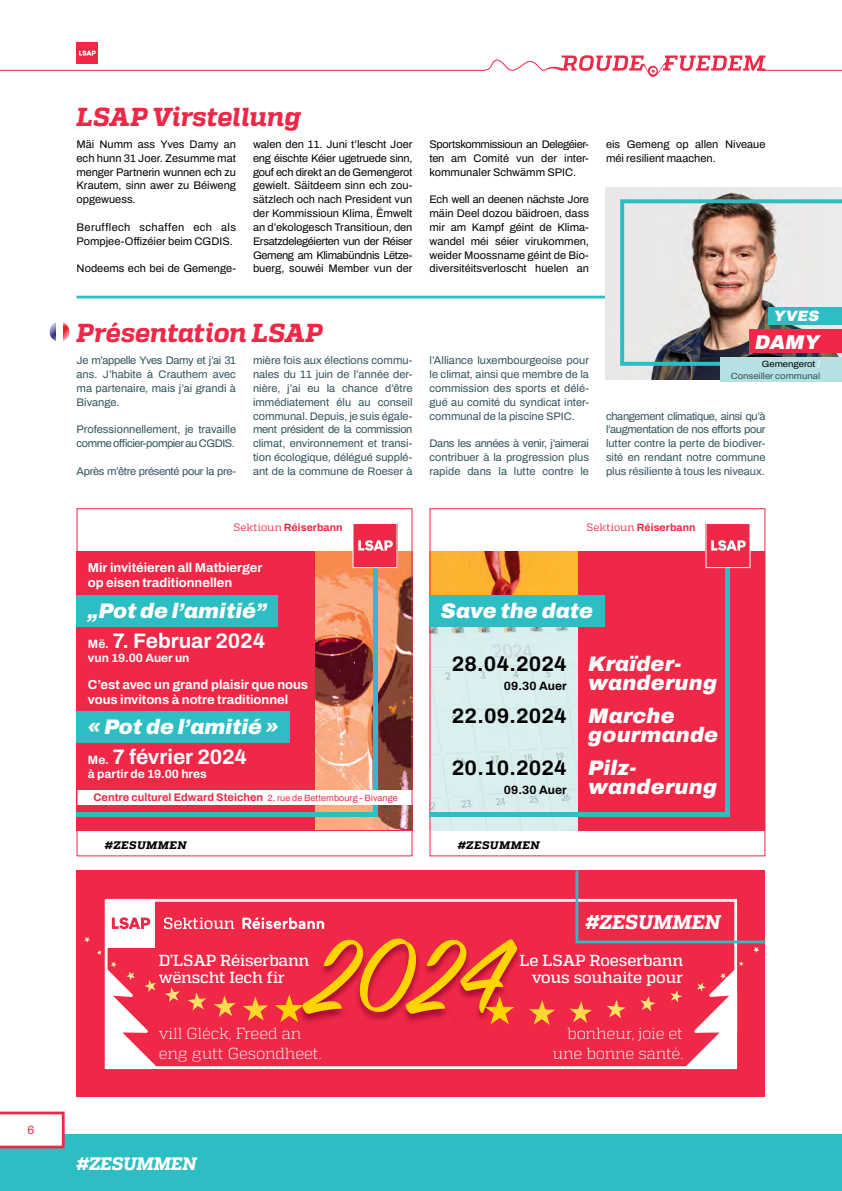
<style>
.page{position:relative;width:842px;height:1191px;background:#fff}
.page>*{position:absolute;margin:0;border:0;box-sizing:border-box;transform-origin:0 0}
.t1{font:116.8px "Sign Painter House Script";color:#ffd400}
.t2{font:italic 800 26px "Quadon";letter-spacing:-.01em;color:#ee2846}
.t3{font:italic 900 21px/19px "Archivo";color:#fff}
.t4{font:700 21px "Archivo";letter-spacing:.01em;color:#000}
.t5{font:700 21px "Archivo";color:#fff}
.t6{font:italic 800 20px "Quadon";letter-spacing:.005em;color:#fff}
.t7{font:italic 900 20px "Archivo";color:#fff}
.t8{font:italic 800 18px "Quadon";letter-spacing:-.005em;color:#fff}
.t9{font:300 16px/20px "Quadon";letter-spacing:-.01em;color:#fff}
.t10{font:500 16px/17px "Quadon";letter-spacing:-.015em;color:#fff}
.t11{font:italic 900 15px "Archivo";color:#fff}
.t12{font:700 13px/15px "Archivo";color:#fff}
.t13{font:700 12px "Archivo";letter-spacing:.01em;color:#000}
.t14{font:700 12px "Archivo";color:#fff}
.t15{font:600 12px "Archivo";color:#ee2846}
.t16{font:600 11px/13.8px "Archivo";color:#30525c;text-align:justify}
.t17{font:600 11px/13.8px "Archivo";color:#000;text-align:justify}
.t18{font:700 11px "Archivo";letter-spacing:.005em;color:#ee2846}
.t19{font:600 11px/13.8px "Archivo";letter-spacing:.03em;color:#000}
.t20{font:600 11px "Archivo";letter-spacing:-.03em;color:#30525c}
.t21{font:italic 800 10.9px "Quadon";letter-spacing:.045em;color:#000;scale:1.06 1}
.t22{font:700 10.6px "Archivo";letter-spacing:.005em;color:#ee2846}
.t23{font:600 9px/12px "Archivo";color:#30525c;text-align:right;scale:1.06 1}
.s1{color:#000}
.s2{color:#fff}
.s3{font-family:"Quadon";font-weight:400}
.s4{font-size:12px}
.s5{font-weight:600;font-size:9px}
.s6{font-weight:900;font-style:italic;color:#fff}
.s7{font-weight:900;font-style:italic;font-size:21px;color:#fff}
.s8{font-weight:700;font-style:normal;color:#000}
</style>
<div class="page">
<div style="left:77px;top:43px;width:21px;height:21px;background:#ee2846"></div>
<svg style="left:0;top:51px;width:765px;height:26px"></svg>
<hr style="left:757px;top:70px;width:85px;height:1px;background:#ee2846">
<div style="left:0;top:1134px;width:842px;height:57px;background:#2cbec3"></div>
<svg style="left:0;top:1111px;width:65px;height:37px"></svg>
<img style="left:315px;top:551px;width:95px;height:278px">
<div style="left:429px;top:551px;width:336px;height:279px;background:#ee2846"></div>
<div style="left:77px;top:551px;width:238px;height:279px;background:#ee2846"></div>
<img style="left:431px;top:551px;width:147px;height:279px">
<div style="left:77px;top:870px;width:688px;height:227px;background:#ee2846"></div>
<div style="left:105px;top:899px;width:632px;height:170px;border:3px solid #fff"></div>
<svg style="left:242px;top:917px;width:82px;height:12px"></svg>
<div style="left:106px;top:899px;width:49px;height:49px;background:#fff"></div>
<svg style="left:112px;top:917px;width:38px;height:12px"></svg>
<svg style="left:164px;top:917px;width:70px;height:12px"></svg>
<div style="left:297px;top:938px;width:225px;height:86px;background:#920033;opacity:.75"></div>
<svg style="left:84px;top:937px;width:6px;height:5px"></svg>
<svg style="left:97px;top:950px;width:5px;height:5px"></svg>
<svg style="left:188px;top:992px;width:18px;height:18px"></svg>
<svg style="left:214px;top:996px;width:22px;height:21px"></svg>
<svg style="left:243px;top:996px;width:25px;height:25px"></svg>
<svg style="left:275px;top:994px;width:29px;height:28px"></svg>
<svg style="left:574px;top:870px;width:192px;height:83px"></svg>
<svg style="left:640px;top:996px;width:16px;height:15px"></svg>
<svg style="left:607px;top:1000px;width:19px;height:18px"></svg>
<svg style="left:570px;top:1001px;width:22px;height:22px"></svg>
<svg style="left:529px;top:1000px;width:26px;height:25px"></svg>
<svg style="left:485px;top:996px;width:29px;height:28px"></svg>
<svg style="left:104px;top:961px;width:76px;height:108px"></svg>
<svg style="left:670px;top:961px;width:74px;height:108px"></svg>
<div style="left:48px;top:321px;width:23px;height:23px;background:#fff;opacity:.67"></div>
<hr style="left:77px;top:296px;width:688px;height:2px;background:#2cbec3">
<img style="left:606px;top:187px;width:236px;height:193px">
<img style="left:620px;top:199px;width:222px;height:167px">
<div style="left:768px;top:307px;width:74px;height:17px;background:#2cbec3"></div>
<div style="left:749px;top:329px;width:93px;height:24px;background:#ee2846"></div>
<div style="left:720px;top:357px;width:122px;height:25px;background:#b5e1e3"></div>
<div style="left:429px;top:508px;width:336px;height:348px;border:1px solid #ee2846"></div>
<hr style="left:429px;top:812px;width:301px;height:4px;background:#2cbec3">
<hr style="left:373px;top:553px;width:4px;height:263px;background:#2cbec3">
<hr style="left:726px;top:553px;width:4px;height:263px;background:#2cbec3">
<div style="left:706px;top:523px;width:44px;height:44px;background:#ee2846"></div>
<svg style="left:711px;top:540px;width:35px;height:10px"></svg>
<div style="left:706px;top:523px;width:44px;height:45px;border:1px solid #fff"></div>
<div style="left:429px;top:595px;width:176px;height:31px;background:#2cbec3"></div>
<div style="left:77px;top:790px;width:335px;height:14px;background:#fff"></div>
<div style="left:77px;top:508px;width:335px;height:348px;border:1px solid #ee2846"></div>
<hr style="left:77px;top:812px;width:300px;height:4px;background:#2cbec3">
<div style="left:353px;top:523px;width:44px;height:44px;background:#ee2846"></div>
<svg style="left:358px;top:540px;width:35px;height:10px"></svg>
<div style="left:353px;top:523px;width:44px;height:45px;border:1px solid #fff"></div>
<div style="left:77px;top:595px;width:201px;height:31px;background:#2cbec3"></div>
<div style="left:77px;top:711px;width:213px;height:31px;background:#2cbec3"></div>
<p class="t15" style="left:27px;top:1121px;width:8px">6</p>
<h2 class="t2" style="left:77px;top:101px;width:226px">LSAP Virstellung</h2>
<p class="t17" style="left:77px;top:137px;width:161px">Mäi Numm ass Yves Damy an ech hunn 31 Joer. Zesumme mat menger Partnerin wunnen ech zu Krautem, sinn awer zu Béiweng opgewuess.</p>
<p class="t19" style="left:77px;top:220px;width:161px">Berufflech schaffen ech als<br>Pompjee--Offizéier beim CGDIS.</p>
<p class="t17" style="left:77px;top:262px;width:161px">Nodeems ech bei de Gemenge-</p>
<p class="t17" style="left:253px;top:137px;width:161px">walen den 11. Juni t’lescht Joer eng éischte Kéier ugetruede sinn, gouf ech direkt an de Gemengerot gewielt. Säitdeem sinn ech zou&shy;sätzlech och nach President vun der Kommissioun Klima, Ëmwelt an d’ekologesch Transitioun, den Ersatzdelegéierten vun der Réiser Gemeng am Klimabündnis Lëtze&shy;buerg, souwéi Member vun der</p>
<p class="t17" style="left:429px;top:137px;width:161px">Sportskommissioun an Delegéier&shy;ten am Comité vun der inter&shy;kommunaler Schwämm SPIC.</p>
<p class="t17" style="left:429px;top:193px;width:161px">Ech well an deenen nächste Jore mäin Deel dozou bäidroen, dass mir am Kampf géint de Klima&shy;wandel méi séier virukommen, weider Moossname géint de Bio&shy;diversitéitsverloscht huelen an</p>
<h2 class="t2" style="left:77px;top:318px;width:248px">Présentation LSAP</h2>
<p class="t16" style="left:77px;top:354px;width:161px">Je m’appelle Yves Damy et j’ai 31 ans. J’habite à Crauthem avec ma partenaire, mais j’ai grandi à Bivange.</p>
<p class="t16" style="left:77px;top:423px;width:161px">Professionnellement, je travaille comme officier-pompier au CGDIS.</p>
<p class="t20" style="left:77px;top:463px;width:161px">Après m’être présenté pour la pre-</p>
<p class="t16" style="left:253px;top:354px;width:161px">mière fois aux élections commu&shy;nales du 11 juin de l’année der&shy;nière, j’ai eu la chance d’être immédiatement élu au conseil communal. Depuis, je suis égale&shy;ment président de la commission climat, environnement et transi&shy;tion écologique, délégué supplé&shy;ant de la commune de Roeser à</p>
<p class="t16" style="left:429px;top:354px;width:161px">l’Alliance luxembourgeoise pour le climat, ainsi que membre de la commission des sports et délé&shy;gué au comité du syndicat inter&shy;communal de la piscine SPIC.</p>
<p class="t16" style="left:429px;top:436px;width:161px">Dans les années à venir, j’aimerai contribuer à la progression plus rapide dans la lutte contre le</p>
<p class="t17" style="left:606px;top:137px;width:161px">eis Gemeng op allen Niveaue méi resilient maachen.</p>
<h3 class="t11" style="left:774px;top:305px;width:47px">YVES</h3>
<h3 class="t7" style="left:755px;top:327px;width:67px">DAMY</h3>
<p class="t23" style="left:731px;top:358px;width:86px"><span class="s1">Gemengerot</span> <span class="s2">/<br></span>Conseiller communal</p>
<p class="t16" style="left:606px;top:409px;width:161px">changement climatique, ainsi qu’à l’augmentation de nos efforts pour lutter contre la perte de biodiver&shy;sité en rendant notre commune plus résiliente à tous les niveaux.</p>
<p class="t22" style="left:233px;top:520px;width:111px"><span class="s3">Sektioun</span> Réiserbann</p>
<p class="t12" style="left:88px;top:560px;width:176px">Mir invitéieren all Matbierger op eisen traditionnellen</p>
<h3 class="t3" style="left:88px;top:601px;width:180px">„Pot de l’amitié”</h3>
<h3 class="t5" style="left:88px;top:625px;width:179px"><span class="s4">Më.</span> 7. Februar 2024</h3>
<p class="t14" style="left:88px;top:648px;width:103px">vun 19.00 Auer un</p>
<p class="t12" style="left:88px;top:677px;width:222px">C’est avec un grand plaisir que nous vous invitons à notre traditionnel</p>
<h3 class="t3" style="left:88px;top:717px;width:192px">« Pot de l’amitié »</h3>
<h3 class="t5" style="left:88px;top:741px;width:161px"><span class="s4">Me.</span> 7 février 2024</h3>
<p class="t14" style="left:88px;top:764px;width:120px">à partir de 19.00 hres</p>
<p class="t18" style="left:94px;top:789px;width:306px">Centre culturel Edward Steichen <span class="s5">2, rue de Bettembourg - Bivange</span></p>
<p class="t21" style="left:105px;top:839px;width:79px">#ZESUMMEN</p>
<p class="t22" style="left:586px;top:520px;width:111px"><span class="s3">Sektioun</span> Réiserbann</p>
<h3 class="t3" style="left:441px;top:601px;width:154px">Save the date</h3>
<h3 class="t4" style="left:452px;top:648px;width:231px">28.04.2024 <span class="s6">Kraïder-</span></h3>
<p class="t13" style="left:504px;top:676px;width:215px">09.30 Auer <span class="s7">wanderung</span></p>
<h3 class="t3" style="left:588px;top:706px;width:132px;text-indent:-136px"><span class="s8">22.09.2024</span> Marche gourmande</h3>
<h3 class="t4" style="left:452px;top:752px;width:186px">20.10.2024 <span class="s6">Pilz-</span></h3>
<p class="t13" style="left:504px;top:781px;width:215px">09.30 Auer <span class="s7">wanderung</span></p>
<p class="t21" style="left:458px;top:839px;width:79px">#ZESUMMEN</p>
<h3 class="t6" style="left:585px;top:910px;width:137px">#ZESUMMEN</h3>
<h1 class="t1" style="left:305px;top:903px;width:201px">2024</h1>
<h3 class="t10" style="left:159px;top:952px;width:152px">D’LSAP Réiserbann wënscht Iech fir</h3>
<h3 class="t10" style="left:520px;top:952px;width:165px;text-align:right">Le LSAP Roeserbann vous souhaite pour</h3>
<h3 class="t9" style="left:159px;top:1023px;width:164px">vill Gléck, Freed an eng gutt Gesondheet.</h3>
<h3 class="t9" style="left:552px;top:1023px;width:132px;text-align:right">bonheur, joie et une bonne santé.</h3>
<h3 class="t8" style="left:77px;top:1153px;width:122px">#ZESUMMEN</h3>
</div>
